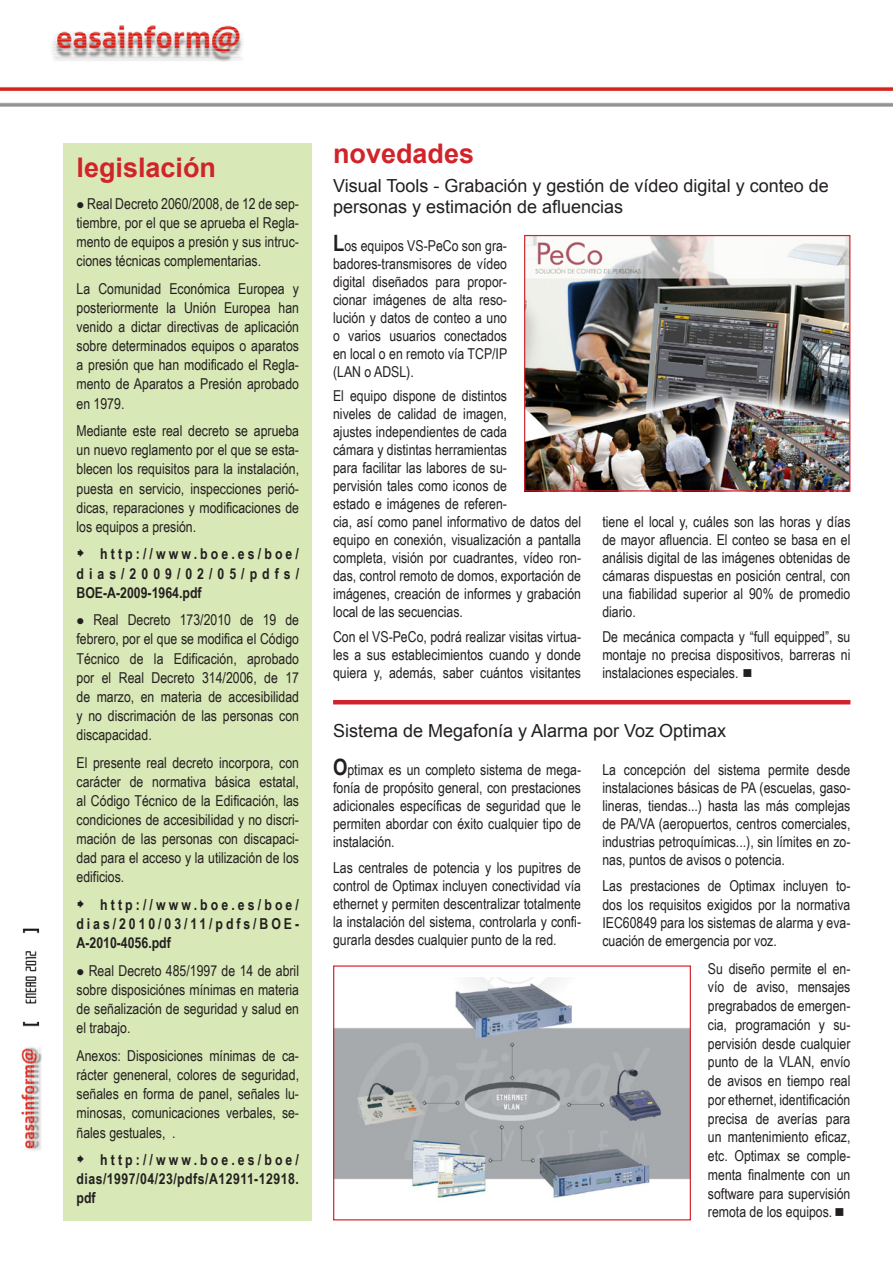
<style>
.page{position:relative;width:893px;height:1263px;background:#fff}
.page>*{position:absolute;margin:0;border:0;box-sizing:border-box;transform-origin:0 0}
.t1{font:700 27px "Arial";color:#d1232a}
.t2{font:18px/21px "Arial";color:#231f20}
.t3{font:15px/18px "Arial Narrow";color:#231f20;text-align:justify}
.t4{font:700 15px/19.2px "Arial Narrow";letter-spacing:.195em;color:#231f20;text-align:justify}
.s1{font-weight:700;font-size:22.5px}
</style>
<div class="page">
<img style="left:0;top:26px;width:893px;height:121px">
<img style="left:21px;top:928px;width:21px;height:223px">
<hr style="left:333px;top:700px;width:517px;height:4px;background:#d1232a">
<div style="left:64px;top:143px;width:248px;height:1077px;background:#d8e8b6"></div>
<img style="left:525px;top:237px;width:325px;height:255px">
<div style="left:524px;top:235px;width:326px;height:256px;border:1px solid #d1232a"></div>
<img style="left:335px;top:978px;width:354px;height:220px">
<div style="left:333px;top:965px;width:358px;height:255px;border:1px solid #d1232a"></div>
<p class="t1" style="left:77px;top:150px;width:141px">legislación</p>
<p class="t3" style="left:77px;top:193px;width:224px;line-height:19.2px">● Real Decreto 2060/2008, de 12 de sep&shy;tiembre, por el que se aprueba el Regla&shy;mento de equipos a presión y sus intruc&shy;ciones técnicas complementarias.</p>
<p class="t3" style="left:77px;top:278px;width:224px;line-height:19.2px">La Comunidad Económica Europea y posteriormente la Unión Europea han venido a dictar directivas de aplicación sobre determinados equipos o aparatos a presión que han modificado el Regla&shy;mento de Aparatos a Presión aprobado en 1979.</p>
<p class="t3" style="left:77px;top:421px;width:224px;line-height:19.2px">Mediante este real decreto se aprueba un nuevo reglamento por el que se esta&shy;blecen los requisitos para la instalación, puesta en servicio, inspecciones perió&shy;dicas, reparaciones y modificaciones de los equipos a presión.</p>
<p class="t4" style="left:77px;top:544px;width:224px;text-indent:24px">http://www.boe.es/boe/ dias/2009/02/05/pdfs/ BOE-A-2009-1964.pdf</p>
<p class="t3" style="left:77px;top:610px;width:224px;line-height:19.2px">● Real Decreto 173/2010 de 19 de febrero, por el que se modifica el Código Técnico de la Edificación, aprobado por el Real Decreto 314/2006, de 17 de marzo, en materia de accesibilidad y no discrimación de las personas con discapacidad.</p>
<p class="t3" style="left:77px;top:752px;width:224px;line-height:19.2px">El presente real decreto incorpora, con carácter de normativa básica estatal, al Código Técnico de la Edificación, las condiciones de accesibilidad y no discri&shy;mación de las personas con discapaci&shy;dad para el acceso y la utilización de los edificios.</p>
<p class="t4" style="left:77px;top:894px;width:224px;text-indent:24px">http://www.boe.es/boe/ dias/2010/03/11/pdfs/BOE-A-2010-4056.pdf</p>
<p class="t3" style="left:77px;top:960px;width:224px;line-height:19.2px">● Real Decreto 485/1997 de 14 de abril sobre disposiciónes mínimas en materia de señalización de seguridad y salud en el trabajo.</p>
<p class="t3" style="left:77px;top:1045px;width:224px;line-height:19.2px">Anexos: Disposiciones mínimas de ca&shy;rácter geneneral, colores de seguridad, señales en forma de panel, señales lu&shy;minosas, comunicaciones verbales, se&shy;ñales gestuales, .</p>
<p class="t4" style="left:77px;top:1149px;width:224px;text-indent:24px">http://www.boe.es/boe/ dias/1997/04/23/pdfs/A12911-12918. pdf</p>
<p class="t1" style="left:333px;top:136px;width:143px">novedades</p>
<p class="t2" style="left:333px;top:176px;width:497px">Visual Tools - Grabación y gestión de vídeo digital y conteo de personas y estimación de afluencias</p>
<p class="t3" style="left:333px;top:236px;width:176px"><span class="s1">L</span>os equipos VS-PeCo son gra&shy;badores-transmisores de vídeo digital diseñados para propor&shy;cionar imágenes de alta reso&shy;lución y datos de conteo a uno o varios usuarios conectados en local o en remoto vía TCP/IP (LAN o ADSL).</p>
<p class="t3" style="left:333px;top:387px;width:250px;text-align:left">El equipo dispone de distintos<br>niveles de calidad de imagen,<br>ajustes independientes de cada<br>cámara y distintas herramientas<br>para facilitar las labores de su-<br>pervisión tales como iconos de<br>estado e imágenes de referen-<br>cia, así como panel informativo de datos del equipo en conexión, visualización a pantalla completa, visión por cuadrantes, vídeo ron&shy;das, control remoto de domos, exportación de imágenes, creación de informes y grabación local de las secuencias.</p>
<p class="t3" style="left:333px;top:627px;width:250px">Con el VS-PeCo, podrá realizar visitas virtua&shy;les a sus establecimientos cuando y donde quiera y, además, saber cuántos visitantes</p>
<p class="t3" style="left:602px;top:512px;width:250px">tiene el local y, cuáles son las horas y días de mayor afluencia. El conteo se basa en el análisis digital de las imágenes obtenidas de cámaras dispuestas en posición central, con una fiabilidad superior al 90% de promedio diario.</p>
<p class="t3" style="left:602px;top:627px;width:250px">De mecánica compacta y “full equipped”, su montaje no precisa dispositivos, barreras ni instalaciones especiales. ■</p>
<p class="t2" style="left:333px;top:720px;width:395px">Sistema de Megafonía y Alarma por Voz Optimax</p>
<p class="t3" style="left:333px;top:760px;width:250px"><span class="s1">O</span>ptimax es un completo sistema de mega&shy;fonía de propósito general, con prestaciones adicionales específicas de seguridad que le permiten abordar con éxito cualquier tipo de instalación.</p>
<p class="t3" style="left:333px;top:858px;width:250px">Las centrales de potencia y los pupitres de control de Optimax incluyen conectividad vía ethernet y permiten descentralizar totalmente la instalación del sistema, controlarla y confi&shy;gurarla desdes cualquier punto de la red.</p>
<p class="t3" style="left:602px;top:760px;width:250px">La concepción del sistema permite desde instalaciones básicas de PA (escuelas, gaso&shy;lineras, tiendas...) hasta las más complejas de PA/VA (aeropuertos, centros comerciales, industrias petroquímicas...), sin límites en zo&shy;nas, puntos de avisos o potencia.</p>
<p class="t3" style="left:602px;top:876px;width:250px">Las prestaciones de Optimax incluyen to&shy;dos los requisitos exigidos por la normativa IEC60849 para los sistemas de alarma y eva&shy;cuación de emergencia por voz.</p>
<p class="t3" style="left:708px;top:958px;width:144px;line-height:18.8px">Su diseño permite el en&shy;vío de aviso, mensajes pregrabados de emergen&shy;cia, programación y su&shy;pervisión desde cualquier punto de la VLAN, envío de avisos en tiempo real por ethernet, identificación precisa de averías para un mantenimiento eficaz, etc. Optimax se comple&shy;menta finalmente con un software para supervisión remota de los equipos. ■</p>
</div>
